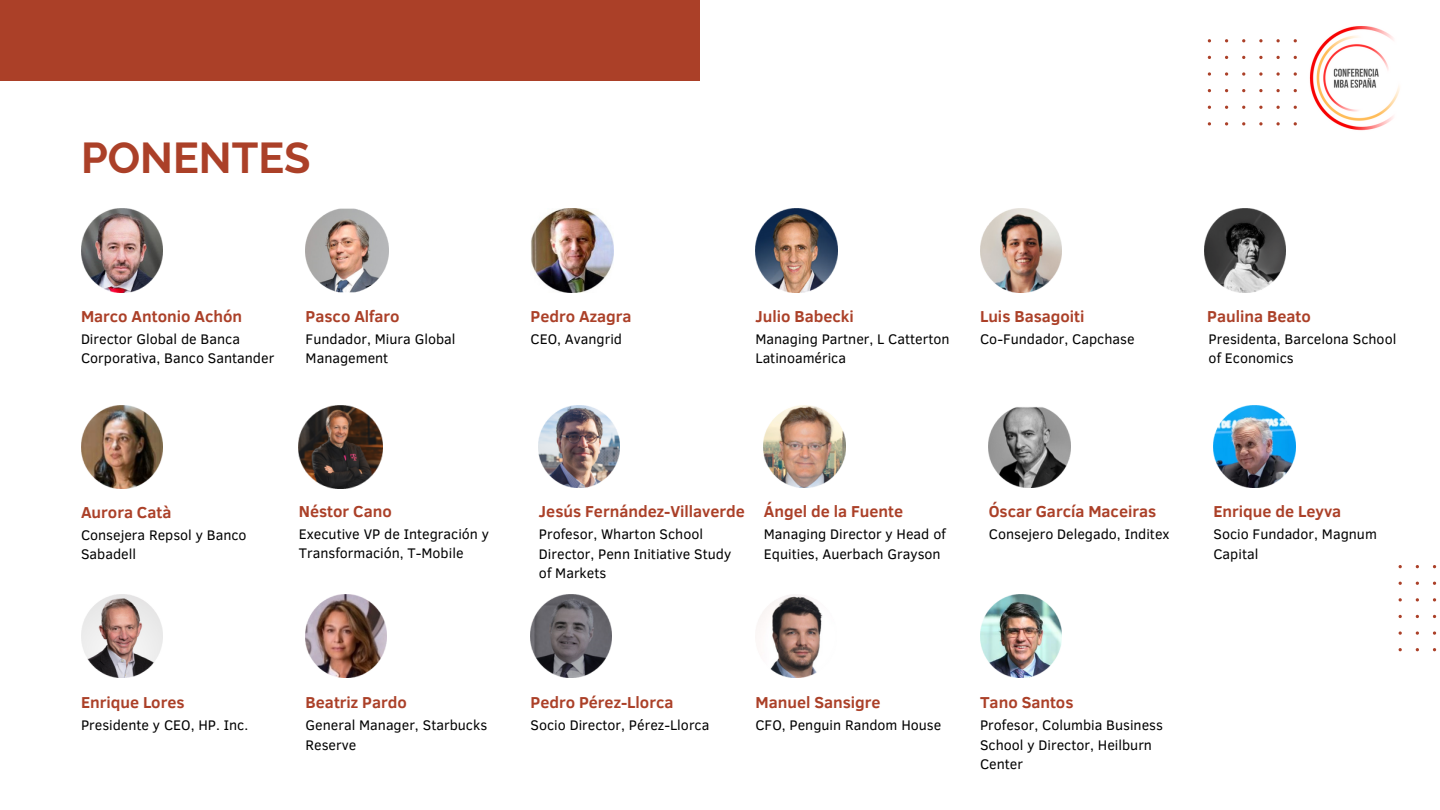
<style>
.page{position:relative;width:1440px;height:810px;background:#fff}
.page>*{position:absolute;margin:0;border:0;box-sizing:border-box;transform-origin:0 0}
.t1{font:700 43px "Raleway";color:#ab4028}
.t2{font:700 16.2px "Clear Sans";color:#ab4028}
.t3{font:14.2px/19.5px "Clear Sans";color:#000}
</style>
<div class="page">
<svg style="left:1208px;top:39px;width:89px;height:86px"></svg>
<img style="left:1309px;top:26px;width:91px;height:105px">
<div style="left:0;top:0;width:700px;height:81px;background:#ab4028"></div>
<img style="left:81px;top:209px;width:82px;height:83px">
<img style="left:755px;top:209px;width:82px;height:83px">
<img style="left:980px;top:209px;width:82px;height:83px">
<img style="left:1204px;top:209px;width:82px;height:83px">
<img style="left:81px;top:405px;width:82px;height:83px">
<svg style="left:1399px;top:565px;width:38px;height:86px"></svg>
<img style="left:539px;top:405px;width:81px;height:83px">
<img style="left:764px;top:405px;width:82px;height:83px">
<img style="left:989px;top:407px;width:82px;height:81px">
<img style="left:1213px;top:405px;width:82px;height:83px">
<img style="left:81px;top:595px;width:82px;height:82px">
<img style="left:306px;top:595px;width:81px;height:82px">
<img style="left:531px;top:595px;width:81px;height:82px">
<img style="left:758px;top:595px;width:65px;height:82px">
<img style="left:980px;top:595px;width:81px;height:82px">
<img style="left:306px;top:209px;width:82px;height:83px">
<img style="left:531px;top:209px;width:82px;height:83px">
<img style="left:299px;top:405px;width:83px;height:83px">
<p class="t1" style="left:81px;top:133px;width:231px">PONENTES</p>
<h2 class="t2" style="left:81px;top:304px;width:163px">Marco Antonio Achón</h2>
<p class="t3" style="left:81px;top:328px;width:195px">Director Global de Banca<br>Corporativa, Banco Santander</p>
<h2 class="t2" style="left:306px;top:304px;width:96px">Pasco Alfaro</h2>
<h2 class="t3" style="left:306px;top:328px;width:151px">Fundador, Miura Global<br>Management</h2>
<p class="t2" style="left:531px;top:304px;width:102px">Pedro Azagra</p>
<p class="t3" style="left:531px;top:328px;width:93px">CEO, Avangrid</p>
<p class="t2" style="left:755px;top:304px;width:100px">Julio Babecki</p>
<p class="t3" style="left:755px;top:328px;width:196px">Managing Partner, L Catterton<br>Latinoamérica</p>
<h2 class="t2" style="left:980px;top:304px;width:106px">Luis Basagoiti</h2>
<p class="t3" style="left:980px;top:328px;width:156px">Co-Fundador, Capchase</p>
<h2 class="t2" style="left:1207px;top:304px;width:105px">Paulina Beato</h2>
<p class="t3" style="left:1209px;top:328px;width:189px">Presidenta, Barcelona School of Economics</p>
<p class="t2" style="left:81px;top:500px;width:92px">Aurora Catà</p>
<p class="t3" style="left:81px;top:524px;width:167px">Consejera Repsol y Banco<br>Sabadell</p>
<p class="t2" style="left:81px;top:691px;width:105px">Enrique Lores</p>
<p class="t3" style="left:81px;top:715px;width:169px">Presidente y CEO, HP. Inc.</p>
<h2 class="t2" style="left:299px;top:500px;width:94px">Néstor Cano</h2>
<p class="t3" style="left:299px;top:523px;width:192px">Executive VP de Integración y<br>Transformación, T-Mobile</p>
<p class="t2" style="left:539px;top:500px;width:208px">Jesús Fernández-Villaverde</p>
<p class="t3" style="left:539px;top:524px;width:166px">Profesor, Wharton School</p>
<p class="t3" style="left:539px;top:543px;width:194px">Director, Penn Initiative Study</p>
<h2 class="t3" style="left:539px;top:563px;width:69px">of Markets</h2>
<h2 class="t2" style="left:764px;top:500px;width:141px">Ángel de la Fuente</h2>
<p class="t3" style="left:764px;top:524px;width:184px">Managing Director y Head of<br>Equities, Auerbach Grayson</p>
<p class="t2" style="left:989px;top:500px;width:169px">Óscar García Maceiras</p>
<p class="t3" style="left:989px;top:524px;width:182px">Consejero Delegado, Inditex</p>
<p class="t2" style="left:1213px;top:500px;width:129px">Enrique de Leyva</p>
<h2 class="t3" style="left:1213px;top:524px;width:165px">Socio Fundador, Magnum<br>Capital</h2>
<p class="t2" style="left:306px;top:691px;width:103px">Beatriz Pardo</p>
<p class="t3" style="left:306px;top:715px;width:183px">General Manager, Starbucks<br>Reserve</p>
<p class="t2" style="left:531px;top:691px;width:144px">Pedro Pérez-Llorca</p>
<h2 class="t3" style="left:531px;top:715px;width:180px">Socio Director, Pérez-Llorca</h2>
<p class="t2" style="left:755px;top:691px;width:127px">Manuel Sansigre</p>
<p class="t3" style="left:755px;top:715px;width:187px">CFO, Penguin Random House</p>
<h2 class="t2" style="left:980px;top:691px;width:95px">Tano Santos</h2>
<p class="t3" style="left:980px;top:715px;width:184px">Profesor, Columbia Business<br>School y Director, Heilburn<br>Center</p>
</div>
